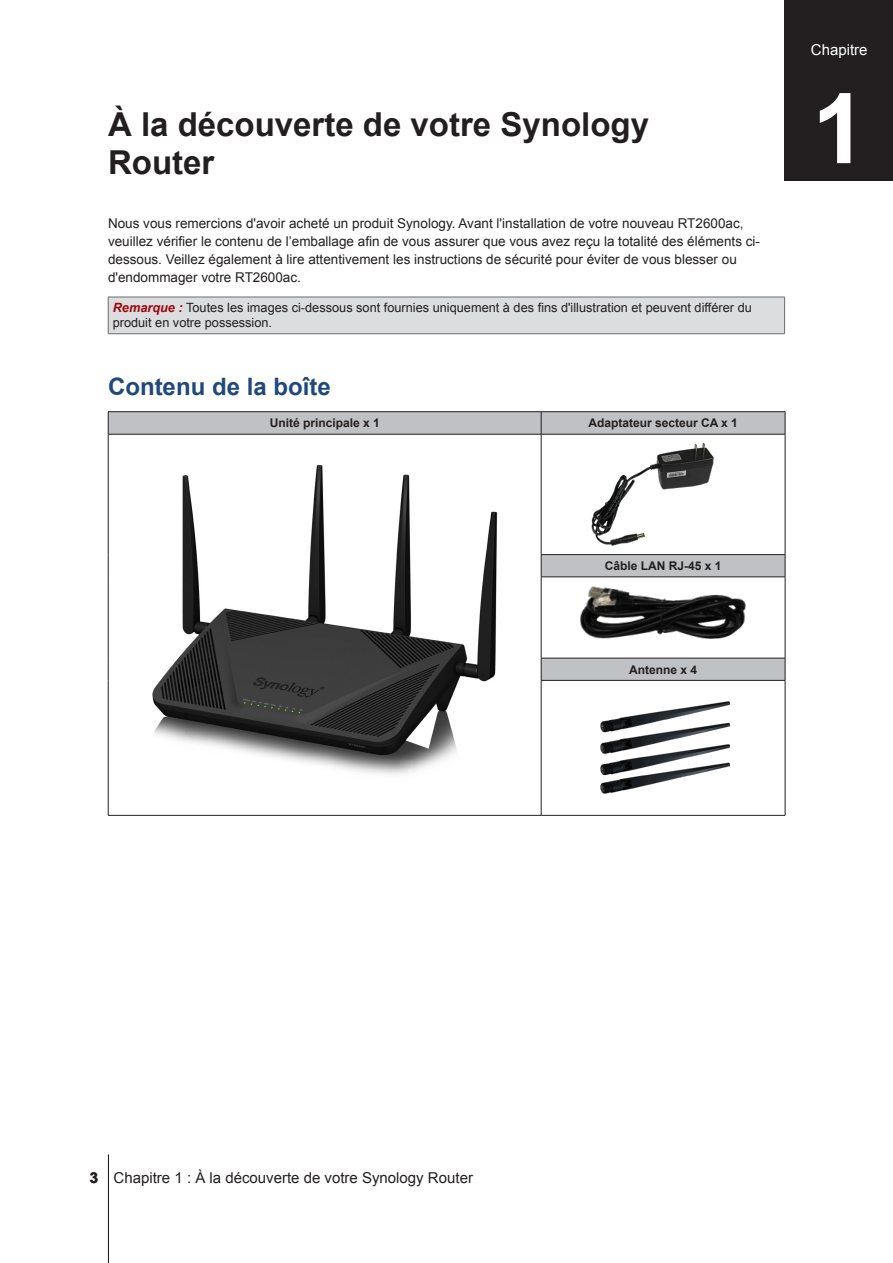
<style>
.page{position:relative;width:893px;height:1263px;background:#fff}
.page>*{position:absolute;margin:0;border:0;box-sizing:border-box;transform-origin:0 0}
.ChapterNum{font:700 97.5px "Arial";color:#fff}
.H1-ChapterTitle{font:700 33px/37.5px "Arial";color:#231f20}
.H3-sidebar{font:700 24px "Arial";color:#1f497d}
.t1{font:15px "Arial";color:#231f20}
.Chapter-center{font:15px "Arial";color:#fff}
.PageNumber-sidebar{font:700 15px "Arial";color:#231f20}
.Body-sidebar{font:13.5px/18px "Arial";color:#231f20}
.Warning-sidebar{font:12.75px/15px "Arial";color:#231f20}
.XHeadCenter{font:700 12px "Arial";color:#231f20}
.s1{font-weight:700;font-style:italic;color:#9d070d}
</style>
<div class="page">
<div style="left:108px;top:297px;width:677px;height:37px;background:#dcdddf"></div>
<hr style="left:108px;top:297px;width:1px;height:37px;background:#6c6d70">
<hr style="left:784px;top:297px;width:1px;height:37px;background:#6c6d70">
<hr style="left:108px;top:297px;width:677px;height:1px;background:#6c6d70">
<hr style="left:108px;top:333px;width:677px;height:1px;background:#6c6d70">
<svg style="left:109px;top:412px;width:676px;height:268px"></svg>
<hr style="left:108px;top:815px;width:433px;height:1px;background:#231f20">
<hr style="left:108px;top:411px;width:433px;height:1px;background:#231f20">
<svg style="left:108px;top:412px;width:1px;height:22px"></svg>
<hr style="left:541px;top:411px;width:244px;height:1px;background:#231f20">
<svg style="left:541px;top:412px;width:1px;height:22px"></svg>
<svg style="left:785px;top:412px;width:1px;height:22px"></svg>
<hr style="left:108px;top:434px;width:433px;height:1px;background:#231f20">
<hr style="left:108px;top:434px;width:1px;height:121px;background:#231f20">
<hr style="left:541px;top:434px;width:244px;height:1px;background:#231f20">
<hr style="left:541px;top:434px;width:1px;height:120px;background:#231f20">
<hr style="left:785px;top:434px;width:1px;height:120px;background:#231f20">
<svg style="left:108px;top:555px;width:1px;height:22px"></svg>
<hr style="left:541px;top:554px;width:244px;height:1px;background:#231f20">
<svg style="left:541px;top:555px;width:1px;height:22px"></svg>
<svg style="left:785px;top:555px;width:1px;height:22px"></svg>
<hr style="left:108px;top:577px;width:1px;height:81px;background:#231f20">
<hr style="left:541px;top:577px;width:244px;height:1px;background:#231f20">
<hr style="left:541px;top:577px;width:1px;height:81px;background:#231f20">
<hr style="left:785px;top:577px;width:1px;height:81px;background:#231f20">
<svg style="left:108px;top:658px;width:1px;height:22px"></svg>
<hr style="left:541px;top:658px;width:244px;height:1px;background:#231f20">
<svg style="left:541px;top:658px;width:1px;height:22px"></svg>
<svg style="left:785px;top:658px;width:1px;height:22px"></svg>
<hr style="left:108px;top:680px;width:1px;height:135px;background:#231f20">
<hr style="left:541px;top:681px;width:1px;height:134px;background:#231f20">
<hr style="left:785px;top:681px;width:1px;height:134px;background:#231f20">
<hr style="left:541px;top:815px;width:244px;height:1px;background:#231f20">
<hr style="left:541px;top:680px;width:244px;height:1px;background:#231f20">
<img style="left:129px;top:447px;width:391px;height:328px">
<img style="left:573px;top:436px;width:170px;height:116px">
<img style="left:580px;top:586px;width:166px;height:52px">
<img style="left:601px;top:702px;width:128px;height:91px">
<div style="left:785px;top:0;width:108px;height:180px;background:#231f20"></div>
<hr style="left:108px;top:1154px;width:1px;height:109px;background:#231f20">
<p class="H1-ChapterTitle" style="left:108px;top:106px;width:543px">À la découverte de votre Synology<br>Router</p>
<p class="Body-sidebar" style="left:108px;top:214px;width:654px">Nous vous remercions d'avoir acheté un produit Synology. Avant l'installation de votre nouveau RT2600ac, veuillez vérifier le contenu de l’emballage afin de vous assurer que vous avez reçu la totalité des éléments ci&shy;dessous. Veillez également à lire attentivement les instructions de sécurité pour éviter de vous blesser ou d'endommager votre RT2600ac.</p>
<p class="Warning-sidebar" style="left:113px;top:301px;width:641px"><span class="s1">Remarque :</span> Toutes les images ci-dessous sont fournies uniquement à des fins d'illustration et peuvent différer du produit en votre possession.</p>
<p class="H3-sidebar" style="left:108px;top:369px;width:224px">Contenu de la boîte</p>
<p class="XHeadCenter" style="left:270px;top:415px;width:112px">Unité principale x 1</p>
<p class="XHeadCenter" style="left:588px;top:415px;width:151px">Adaptateur secteur CA x 1</p>
<p class="Chapter-center" style="left:811px;top:40px;width:58px">Chapitre</p>
<p class="ChapterNum" style="left:812px;top:60px;width:56px">1</p>
<p class="XHeadCenter" style="left:605px;top:557px;width:118px">Câble LAN RJ-45 x 1</p>
<p class="XHeadCenter" style="left:629px;top:661px;width:70px">Antenne x 4</p>
<p class="PageNumber-sidebar" style="left:90px;top:1167px;width:10px">3</p>
<p class="t1" style="left:114px;top:1168px;width:361px">Chapitre 1 : À la découverte de votre Synology Router</p>
</div>
